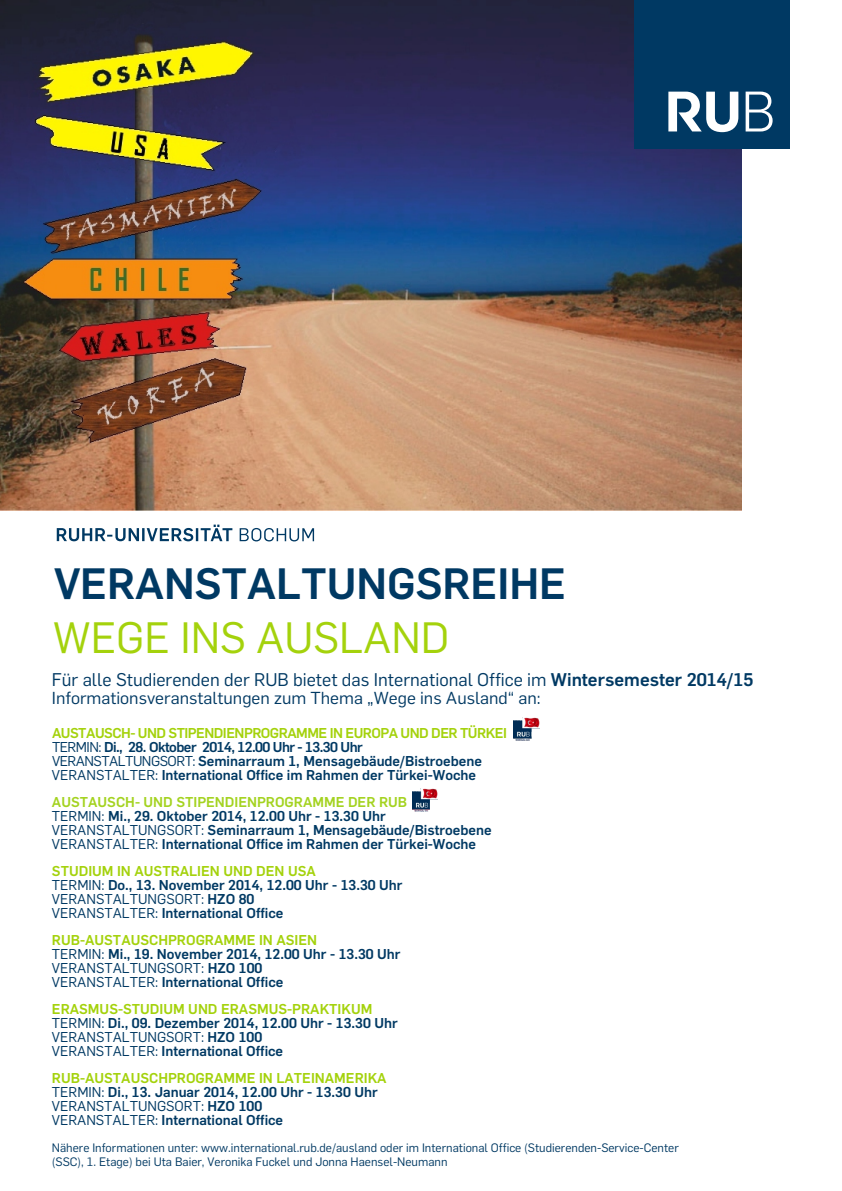
<style>
.page{position:relative;width:842px;height:1191px;background:#fff}
.page>*{position:absolute;margin:0;border:0;box-sizing:border-box;transform-origin:0 0}
.t1{font:700 43px "Rub Flama";color:#003963}
.t2{font:43px "Rub Flama";color:#a4d20c}
.t3{font:18px "Rub Flama";color:#003963}
.t4{font:17px "Rub Flama";color:#003963}
.t5{font:700 14px/13.8px "Rub Flama";color:#003963}
.t6{font:700 14px "Rub Flama";color:#a4d20c}
.t7{font:700 14px "Rub Flama";letter-spacing:-.04em;color:#a4d20c}
.t8{font:700 14px "Rub Flama";color:#a4d321}
.t9{font:12px/13.8px "Rub Flama";color:#003963}
.s1{font-weight:700}
.s2{font-weight:400}
</style>
<div class="page">
<svg style="left:240px;top:528px;width:74px;height:13px"></svg>
<svg style="left:57px;top:524px;width:175px;height:17px"></svg>
<img style="left:0;top:0;width:741px;height:510px">
<div style="left:634px;top:0;width:156px;height:149px;background:#003963"></div>
<svg style="left:746px;top:92px;width:27px;height:39px"></svg>
<svg style="left:668px;top:92px;width:70px;height:40px"></svg>
<img style="left:513px;top:717px;width:26px;height:24px">
<img style="left:412px;top:788px;width:26px;height:24px">
<h1 class="t1" style="left:54px;top:558px;width:513px">VERANSTALTUNGSREIHE</h1>
<h1 class="t2" style="left:53px;top:612px;width:398px">WEGE INS AUSLAND</h1>
<p class="t3" style="left:52px;top:669px;width:703px">Für alle Studierenden der RUB bietet das International Office im <span class="s1">Wintersemester 2014/15</span></p>
<p class="t4" style="left:52px;top:688px;width:490px">Informationsveranstaltungen zum Thema „Wege ins Ausland“ an:</p>
<p class="t7" style="left:52px;top:725px;width:456px">AUSTAUSCH- UND STIPENDIENPROGRAMME IN EUROPA UND DER TÜRKEI</p>
<p class="t5" style="left:52px;top:740px;width:432px"><span class="s2">TERMIN:</span> Di., 28. Oktober 2014, 12.00 Uhr - 13.30 Uhr<br><span class="s2">VERANSTALTUNGSORT:</span> Seminarraum 1, Mensagebäude/Bistroebene<br><span class="s2">VERANSTALTER:</span> International Office im Rahmen der Türkei-Woche</p>
<p class="t5" style="left:52px;top:809px;width:441px"><span class="s2">TERMIN:</span> Mi., 29. Oktober 2014, 12.00 Uhr - 13.30 Uhr<br><span class="s2">VERANSTALTUNGSORT:</span> Seminarraum 1, Mensagebäude/Bistroebene<br><span class="s2">VERANSTALTER:</span> International Office im Rahmen der Türkei-Woche</p>
<p class="t5" style="left:52px;top:878px;width:352px"><span class="s2">TERMIN:</span> Do., 13. November 2014, 12.00 Uhr - 13.30 Uhr<br><span class="s2">VERANSTALTUNGSORT:</span> HZO 80<br><span class="s2">VERANSTALTER:</span> International Office</p>
<p class="t5" style="left:52px;top:947px;width:350px"><span class="s2">TERMIN:</span> Mi., 19. November 2014, 12.00 Uhr - 13.30 Uhr<br><span class="s2">VERANSTALTUNGSORT:</span> HZO 100<br><span class="s2">VERANSTALTER:</span> International Office</p>
<p class="t5" style="left:52px;top:1016px;width:347px"><span class="s2">TERMIN:</span> Di., 09. Dezember 2014, 12.00 Uhr - 13.30 Uhr<br><span class="s2">VERANSTALTUNGSORT:</span> HZO 100<br><span class="s2">VERANSTALTER:</span> International Office</p>
<p class="t5" style="left:52px;top:1085px;width:327px"><span class="s2">TERMIN:</span> Di., 13. Januar 2014, 12.00 Uhr - 13.30 Uhr<br><span class="s2">VERANSTALTUNGSORT:</span> HZO 100<br><span class="s2">VERANSTALTER:</span> International Office</p>
<p class="t9" style="left:52px;top:1141px;width:628px">Nähere Informationen unter: www.international.rub.de/ausland oder im International Office (Studierenden-Service-Center (SSC), 1. Etage) bei Uta Baier, Veronika Fuckel und Jonna Haensel-Neumann</p>
<p class="t8" style="left:52px;top:794px;width:357px">AUSTAUSCH- UND STIPENDIENPROGRAMME DER RUB</p>
<p class="t6" style="left:52px;top:863px;width:265px">STUDIUM IN AUSTRALIEN UND DEN USA</p>
<p class="t6" style="left:52px;top:932px;width:267px">RUB-AUSTAUSCHPROGRAMME IN ASIEN</p>
<p class="t6" style="left:52px;top:1001px;width:322px">ERASMUS-STUDIUM UND ERASMUS-PRAKTIKUM</p>
<p class="t6" style="left:52px;top:1070px;width:336px">RUB-AUSTAUSCHPROGRAMME IN LATEINAMERIKA</p>
</div>
